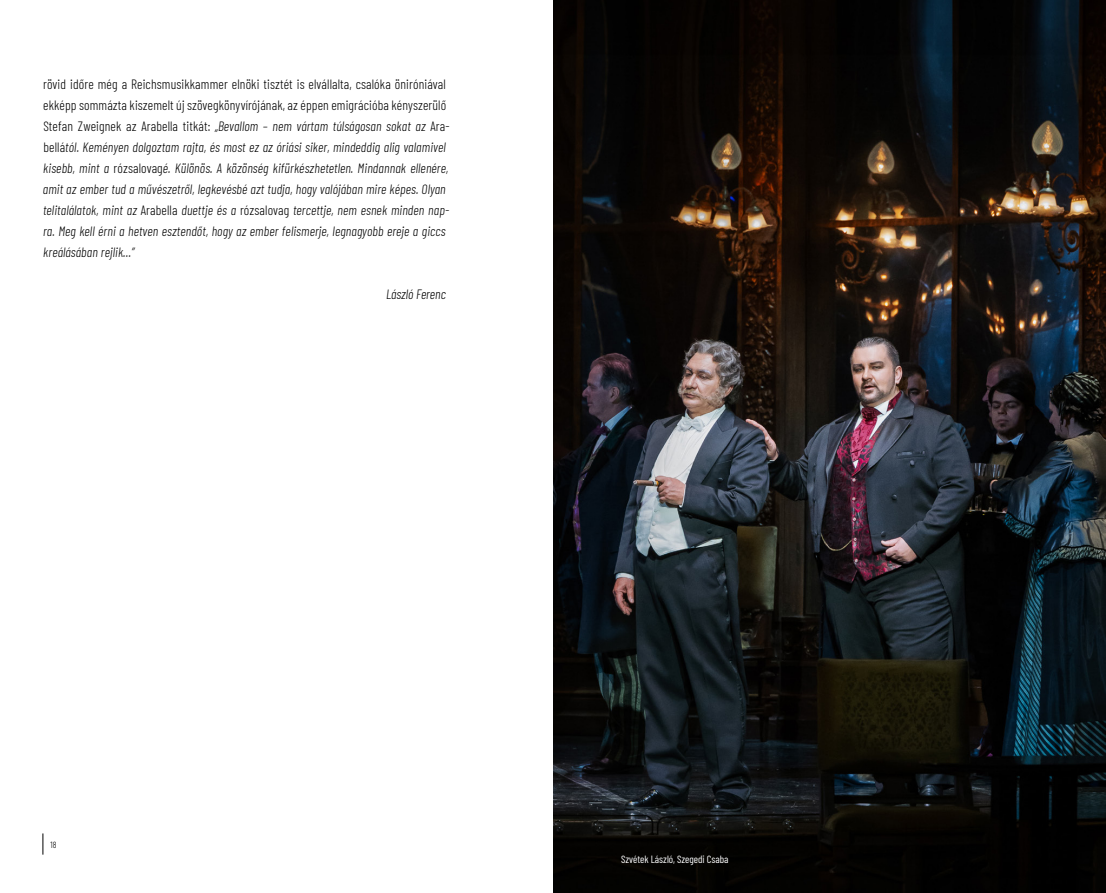
<style>
.page{position:relative;width:1106px;height:893px;background:#fff}
.page>*{position:absolute;margin:0;border:0;box-sizing:border-box;transform-origin:0 0}
.t1{font:italic 300 13.5px/21px "Barlow Condensed";letter-spacing:.01em;color:#000}
.t2{font:10.5px "Barlow Condensed";color:#fff}
.t3{font:300 9px "Barlow Condensed";color:#000}
.s1{font-style:normal}
</style>
<div class="page">
<svg style="left:43px;top:833px;width:1px;height:22px"></svg>
<img style="left:553px;top:0;width:553px;height:893px">
<p class="t1" style="left:43px;top:73px;width:408px"><span class="s1">rövid időre még a Reichsmusikkammer elnöki tisztét is elvállalta, csalóka öniróniával ekképp sommázta kiszemelt új szövegkönyvírójának, az éppen emigrációba kényszerülő Stefan Zweignek az Arabella titkát:</span> „Bevallom – nem vártam túlságosan sokat az <span class="s1">Ara&shy;bellá</span>tól. Keményen dolgoztam rajta, és most ez az óriási siker, mindeddig alig valamivel kisebb, mint a <span class="s1">rózsalovag</span>é. Különös. A közönség kifürkészhetetlen. Mindannak ellenére, amit az ember tud a művészetről, legkevésbé azt tudja, hogy valójában mire képes. Olyan telitalálatok, mint az <span class="s1">Arabella</span> duettje és a <span class="s1">rózsalovag</span> tercettje, nem esnek minden nap&shy;ra. Meg kell érni a hetven esztendőt, hogy az ember felismerje, legnagyobb ereje a giccs kreálásában rejlik…”</p>
<p class="t1" style="left:386px;top:283px;width:61px">László Ferenc</p>
<p class="t3" style="left:51px;top:839px;width:8px">18</p>
<p class="t2" style="left:621px;top:852px;width:109px">Szvétek László, Szegedi Csaba</p>
</div>
